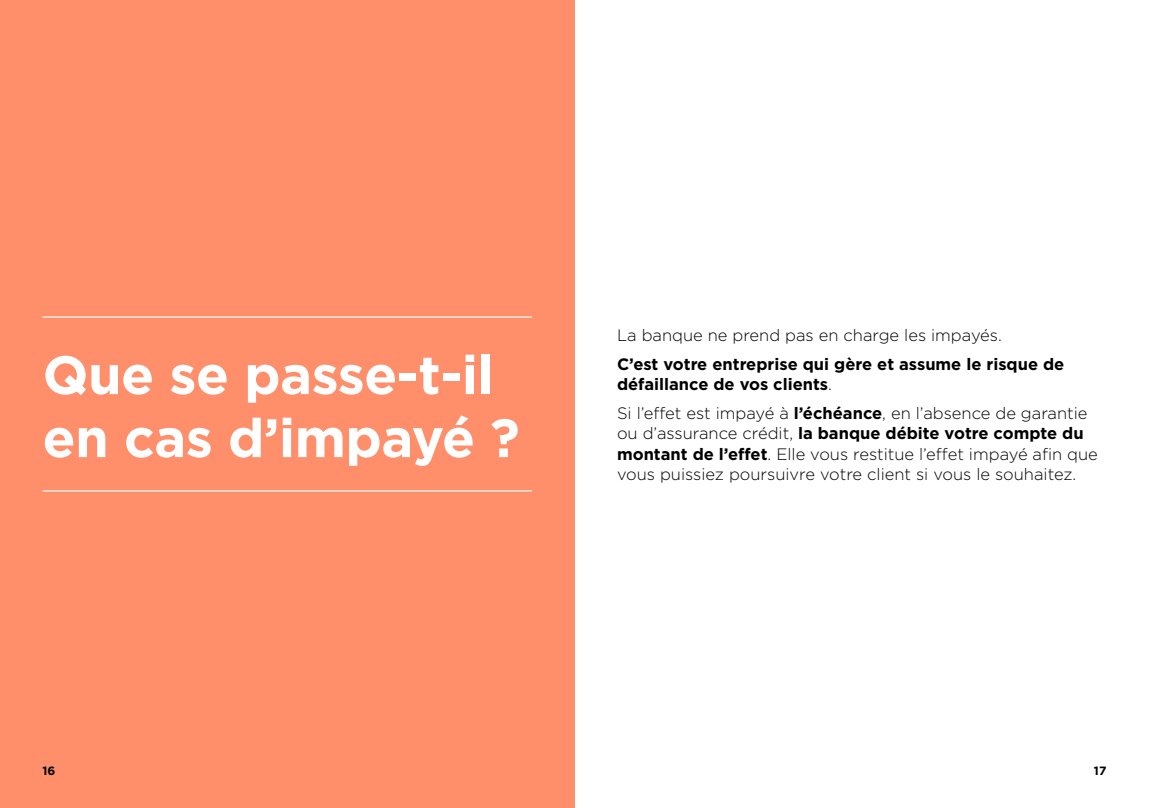
<style>
.page{position:relative;width:1149px;height:808px;background:#fff}
.page>*{position:absolute;margin:0;border:0;box-sizing:border-box;transform-origin:0 0}
.H1_-_chapitres{font:700 54px/63px "Gotham";letter-spacing:-.01em;color:#fff}
.Texte{font:300 16.5px/20.2px "Gotham";color:#000}
.Texte-2{font:700 16.5px/20.2px "Gotham";color:#000}
.t1{font:700 12px "Gotham";color:#000}
.s1{font-weight:300}
.s2{font-weight:700}
</style>
<div class="page">
<div style="left:0;top:0;width:574px;height:808px;background:#ff8e6b"></div>
<hr style="left:43px;top:490px;width:488px;height:1px;background:#fff">
<hr style="left:43px;top:316px;width:488px;height:2px;background:#fff">
<h1 class="H1_-_chapitres" style="left:43px;top:343px;width:478px">Que se passe-t-il en cas d’impayé ?</h1>
<p class="Texte" style="left:617px;top:325px;width:386px">La banque ne prend pas en charge les impayés.</p>
<p class="Texte-2" style="left:617px;top:354px;width:448px">C’est votre entreprise qui gère et assume le risque de défaillance de vos clients<span class="s1">.</span></p>
<p class="Texte" style="left:617px;top:403px;width:482px">Si l’effet est impayé à <span class="s2">l’échéance</span>, en l’absence de garantie ou d’assurance crédit, <span class="s2">la banque débite votre compte du montant de l’effet</span>. Elle vous restitue l’effet impayé afin que vous puissiez poursuivre votre client si vous le souhaitez.</p>
<p class="t1" style="left:43px;top:763px;width:14px">16</p>
<p class="t1" style="left:1093px;top:763px;width:14px">17</p>
</div>
